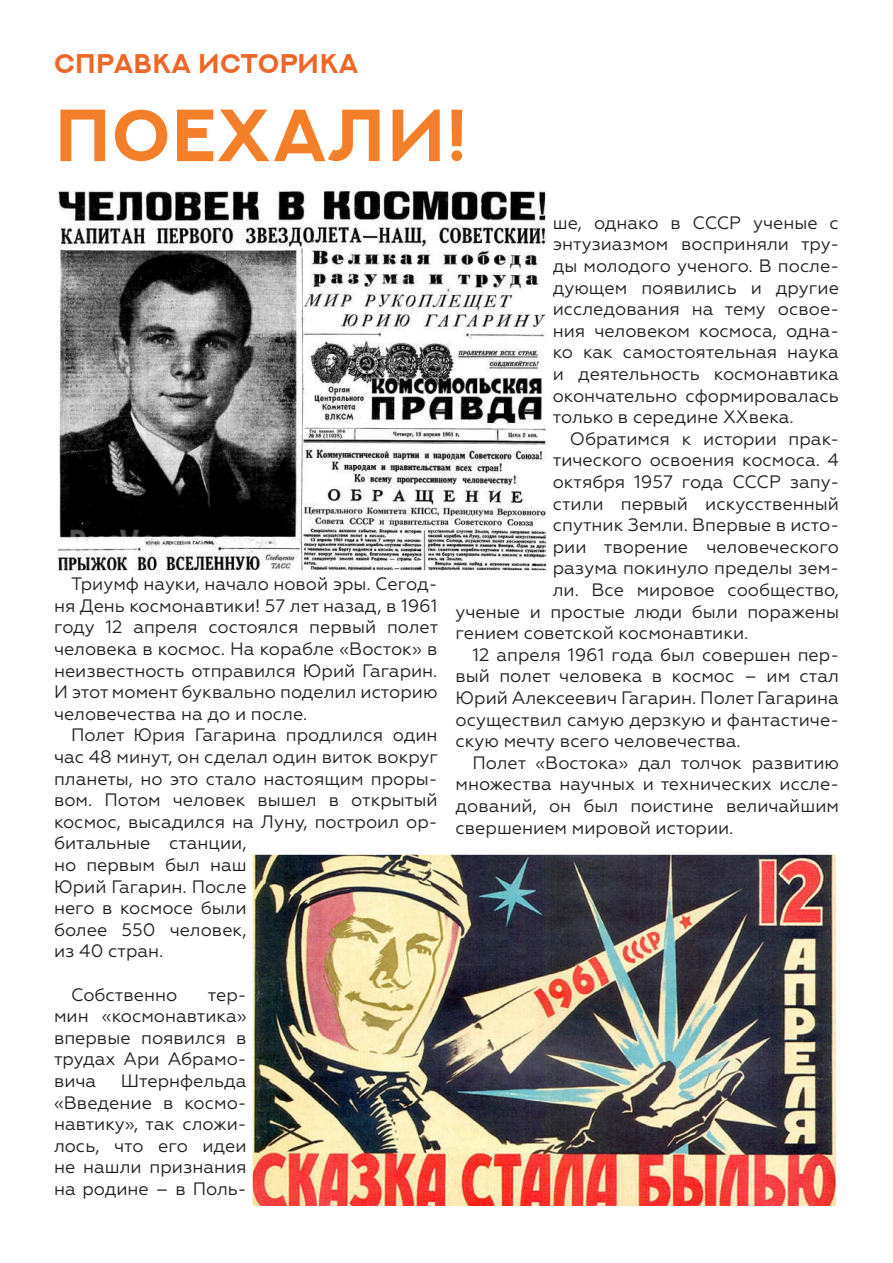
<style>
.page{position:relative;width:893px;height:1263px;background:#fff}
.page>*{position:absolute;margin:0;border:0;box-sizing:border-box;transform-origin:0 0}
.t1{font:700 73.5px "NEXTART";color:#f47f2a}
.t2{font:700 27px "NEXTART";color:#ee6727}
.t3{font:18px/21.6px "Geometria";color:#231f20;text-align:justify}
</style>
<div class="page">
<img style="left:254px;top:856px;width:581px;height:349px">
<div style="left:247px;top:849px;width:595px;height:363px;border:6px solid #fff"></div>
<img style="left:58px;top:191px;width:488px;height:378px">
<p class="t2" style="left:54px;top:48px;width:306px">справка историка</p>
<p class="t1" style="left:54px;top:94px;width:415px">Поехали!</p>
<p class="t3" style="left:54px;top:573px;width:386px;text-indent:17px">Триумф науки, начало новой эры. Сегод&shy;ня День космонавтики! 57 лет назад, в 1961 году 12 апреля состоялся первый полет человека в космос. На корабле «Восток» в неизвестность отправился Юрий Гагарин.<br>И этот момент буквально поделил историю человечества на до и после.</p>
<p class="t3" style="left:54px;top:724px;width:386px;text-align:left;text-indent:17px">Полет Юрия Гагарина продлился один час 48 минут, он сделал один виток вокруг планеты, но это стало настоящим проры&shy;вом. Потом человек вышел в открытый космос, высадился на Луну, построил ор&shy;битальные станции,<br>но первым был наш<br>Юрий Гагарин. После<br>него в космосе были<br>более 550 человек,<br>из 40 стран.</p>
<p class="t3" style="left:71px;top:983px;width:108px">Собственно</p>
<p class="t3" style="left:54px;top:983px;width:194px;text-indent:154px">тер&shy;мин «космонавтика» впервые появился в трудах Ари Абрамо&shy;вича</p>
<p class="t3" style="left:54px;top:1070px;width:194px;text-indent:67px">Штернфельда «Введение в космо&shy;навтику», так сложи&shy;лось, что его идеи не нашли признания на родине – в Поль-</p>
<p class="t3" style="left:553px;top:212px;width:288px">ше, однако в СССР ученые с энтузиазмом восприняли тру&shy;ды молодого ученого. В после&shy;дующем появились и другие исследования на тему освое&shy;ния человеком космоса, одна&shy;ко как самостоятельная наука и деятельность космонавтика окончательно сформировалась только в середине XXвека.</p>
<p class="t3" style="left:570px;top:428px;width:271px">Обратимся к истории прак-</p>
<p class="t3" style="left:553px;top:449px;width:288px">тического освоения космоса. 4</p>
<p class="t3" style="left:553px;top:471px;width:288px">октября 1957 года СССР запу-</p>
<p class="t3" style="left:553px;top:492px;width:288px">стили первый искусственный</p>
<p class="t3" style="left:553px;top:514px;width:288px">спутник Земли. Впервые в исто-</p>
<p class="t3" style="left:553px;top:536px;width:288px">рии творение человеческого</p>
<p class="t3" style="left:553px;top:557px;width:288px">разума покинуло пределы зем-</p>
<p class="t3" style="left:553px;top:579px;width:288px">ли. Все мировое сообщество,</p>
<p class="t3" style="left:455px;top:600px;width:385px">ученые и простые люди были поражены</p>
<p class="t3" style="left:455px;top:622px;width:295px">гением советской космонавтики.</p>
<p class="t3" style="left:455px;top:644px;width:385px;text-indent:17px">12 апреля 1961 года был совершен пер&shy;вый полет человека в космос – им стал Юрий Алексеевич Гагарин. Полет Гагарина осуществил самую дерзкую и фантастиче&shy;скую мечту всего человечества.</p>
<p class="t3" style="left:455px;top:752px;width:385px;text-indent:17px">Полет «Востока» дал толчок развитию множества научных и технических иссле&shy;дований, он был поистине величайшим свершением мировой истории.</p>
</div>
